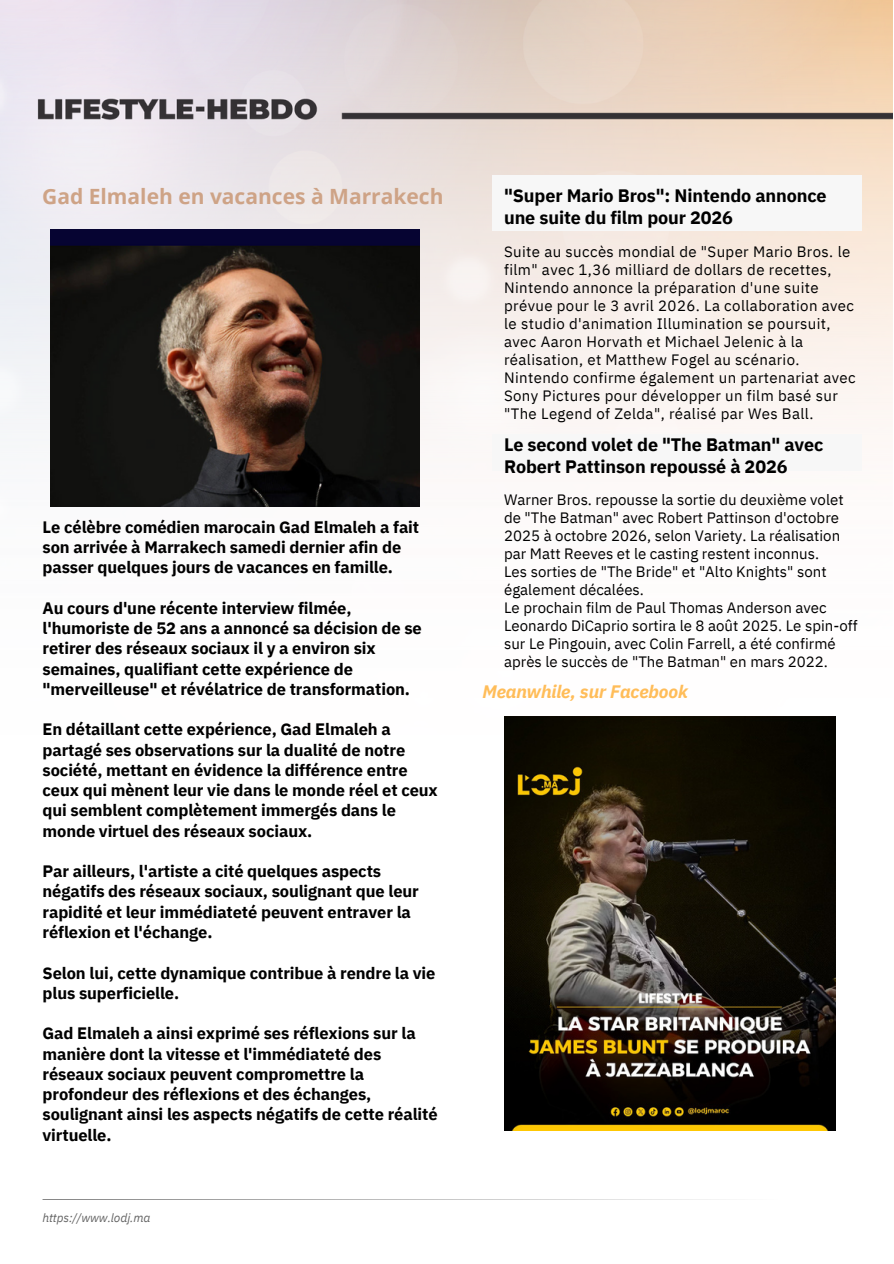
<style>
.page{position:relative;width:894px;height:1264px;background:#fff}
.page>*{position:absolute;margin:0;border:0;box-sizing:border-box;transform-origin:0 0}
.t1{font:700 21px "Open Sans";color:#cea386}
.t2{font:700 18px/22.5px "IBM Plex Sans";letter-spacing:-.005em;color:#000}
.t3{font:italic 700 18px "IBM Plex Sans";letter-spacing:-.005em;color:#ffbd59}
.t4{font:700 16.5px/20.2px "IBM Plex Sans";letter-spacing:-.005em;color:#000}
.t5{font:15px/18px "IBM Plex Sans";letter-spacing:.025em;color:#000}
.t6{font:15px/18px "IBM Plex Sans";color:#000}
.t7{font:italic 12px "IBM Plex Sans";letter-spacing:-.01em;color:#646464}
</style>
<div class="page">
<img style="left:0;top:0;width:892px;height:1200px">
<svg style="left:42px;top:161px;width:808px;height:1px"></svg>
<svg style="left:43px;top:1199px;width:807px;height:1px"></svg>
<div style="left:492px;top:175px;width:369px;height:55px;background:#f7f7f7"></div>
<div style="left:492px;top:434px;width:369px;height:37px;background:#f7f7f7"></div>
<img style="left:504px;top:716px;width:330px;height:414px">
<img style="left:50px;top:229px;width:369px;height:277px">
<h2 class="t1" style="left:42px;top:182px;width:403px">Gad Elmaleh en vacances à Marrakech</h2>
<h3 class="t4" style="left:43px;top:516px;width:378px">Le célèbre comédien marocain Gad Elmaleh a fait son arrivée à Marrakech samedi dernier afin de passer quelques jours de vacances en famille.</h3>
<h2 class="t4" style="left:43px;top:597px;width:381px">Au cours d'une récente interview filmée, l'humoriste de 52 ans a annoncé sa décision de se retirer des réseaux sociaux il y a environ six semaines, qualifiant cette expérience de "merveilleuse" et révélatrice de transformation.</h2>
<h3 class="t4" style="left:43px;top:719px;width:396px">En détaillant cette expérience, Gad Elmaleh a partagé ses observations sur la dualité de notre société, mettant en évidence la différence entre ceux qui mènent leur vie dans le monde réel et ceux qui semblent complètement immergés dans le monde virtuel des réseaux sociaux.</h3>
<h2 class="t4" style="left:43px;top:860px;width:378px">Par ailleurs, l'artiste a cité quelques aspects négatifs des réseaux sociaux, soulignant que leur rapidité et leur immédiateté peuvent entraver la réflexion et l'échange.</h2>
<p class="t4" style="left:43px;top:962px;width:394px">Selon lui, cette dynamique contribue à rendre la vie plus superficielle.</p>
<p class="t4" style="left:43px;top:1022px;width:396px">Gad Elmaleh a ainsi exprimé ses réflexions sur la manière dont la vitesse et l'immédiateté des réseaux sociaux peuvent compromettre la profondeur des réflexions et des échanges, soulignant ainsi les aspects négatifs de cette réalité virtuelle.</p>
<h2 class="t7" style="left:43px;top:1209px;width:109px">https://www.lodj.ma</h2>
<h2 class="t2" style="left:504px;top:183px;width:324px">"Super Mario Bros": Nintendo annonce une suite du film pour 2026</h2>
<h2 class="t5" style="left:504px;top:242px;width:353px">Suite au succès mondial de "Super Mario Bros. le film" avec 1,36 milliard de dollars de recettes, Nintendo annonce la préparation d'une suite prévue pour le 3 avril 2026. La collaboration avec le studio d'animation Illumination se poursuit, avec Aaron Horvath et Michael Jelenic à la réalisation, et Matthew Fogel au scénario.<br>Nintendo confirme également un partenariat avec Sony Pictures pour développer un film basé sur "The Legend of Zelda", réalisé par Wes Ball.</h2>
<h2 class="t2" style="left:504px;top:433px;width:321px">Le second volet de "The Batman" avec<br>Robert Pattinson repoussé à 2026</h2>
<h2 class="t6" style="left:504px;top:490px;width:355px">Warner Bros. repousse la sortie du deuxième volet de "The Batman" avec Robert Pattinson d'octobre 2025 à octobre 2026, selon Variety. La réalisation par Matt Reeves et le casting restent inconnus.<br>Les sorties de "The Bride" et "Alto Knights" sont également décalées.<br>Le prochain film de Paul Thomas Anderson avec Leonardo DiCaprio sortira le 8 août 2025. Le spin-off sur Le Pingouin, avec Colin Farrell, a été confirmé après le succès de "The Batman" en mars 2022.</h2>
<h2 class="t3" style="left:482px;top:679px;width:207px">Meanwhile, sur Facebook</h2>
</div>
